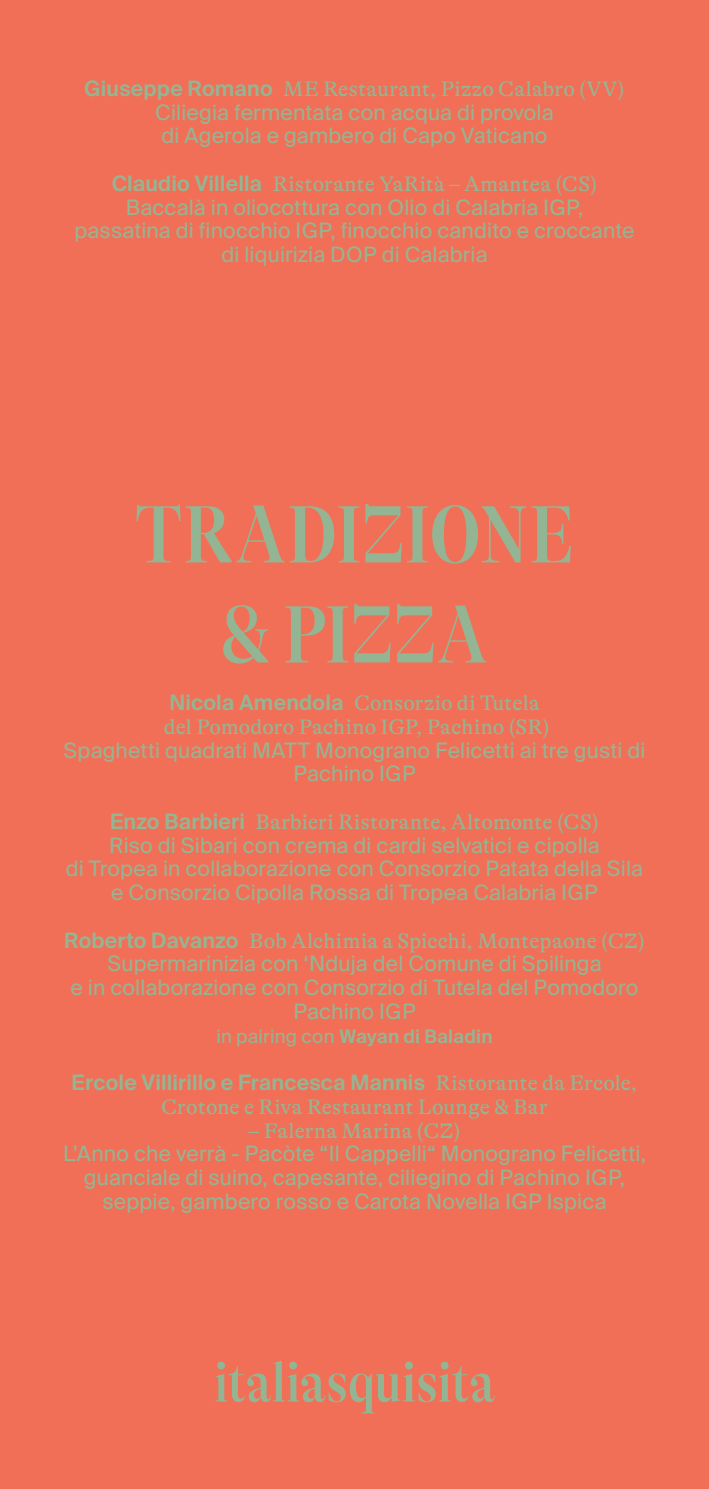
<style>
.page{position:relative;width:709px;height:1489px;background:#fff}
.page>*{position:absolute;margin:0;border:0;box-sizing:border-box;transform-origin:0 0}
.t1{font:500 condensed 82.5px/100px "GT Alpina Fine";color:#94b593;text-align:center}
.t2{font:500 condensed 57.5px "GT Alpina Fine";letter-spacing:-.005em;color:#94b593}
._8_10_suisse_int_l_-_box___testo{font:21.25px/23.8px "Suisse Intl";letter-spacing:.01em;color:#94b593;text-align:center}
._8_10_suisse_int_l_-_box___testo-2{font:21.25px/23.8px "GT Alpina";letter-spacing:.01em;color:#94b593}
._8_10_suisse_int_l_-_box___testo-3{font:600 18.75px "Suisse Intl";letter-spacing:.01em;color:#94b593}
.s1{font-family:"Suisse Intl";font-weight:600}
.s2{font-weight:400}
.s3{font-family:"GT Alpina"}
</style>
<div class="page">
<div style="left:0;top:0;width:709px;height:1488px;background:#f26f57"></div>
<p class="_8_10_suisse_int_l_-_box___testo-2" style="left:84px;top:77px;width:542px"><span class="s1">Giuseppe Romano</span> ME Restaurant, Pizzo Calabro (VV)</p>
<p class="_8_10_suisse_int_l_-_box___testo" style="left:155px;top:100px;width:400px;text-align:left">Ciliegia fermentata con acqua di provola di Agerola e gambero di Capo Vaticano</p>
<p class="_8_10_suisse_int_l_-_box___testo-2" style="left:112px;top:172px;width:487px"><span class="s1">Claudio Villella</span> Ristorante YaRità – Amantea (CS)</p>
<p class="_8_10_suisse_int_l_-_box___testo" style="left:74px;top:195px;width:561px">Baccalà in oliocottura con Olio di Calabria IGP,<br>passatina di finocchio IGP, finocchio candito e croccante di liquirizia DOP di Calabria</p>
<p class="t1" style="left:135px;top:485px;width:440px">TRADIZIONE &amp; PIZZA</p>
<p class="_8_10_suisse_int_l_-_box___testo-2" style="left:164px;top:691px;width:387px"><span class="s1">Nicola Amendola</span> Consorzio di Tutela del Pomodoro Pachino IGP, Pachino (SR)</p>
<p class="_8_10_suisse_int_l_-_box___testo" style="left:64px;top:738px;width:583px">Spaghetti quadrati MATT Monograno Felicetti ai tre gusti di<br>Pachino IGP</p>
<p class="_8_10_suisse_int_l_-_box___testo-2" style="left:110px;top:810px;width:490px"><span class="s1">Enzo Barbieri</span> Barbieri Ristorante, Altomonte (CS)</p>
<p class="_8_10_suisse_int_l_-_box___testo" style="left:66px;top:833px;width:578px">Riso di Sibari con crema di cardi selvatici e cipolla<br>di Tropea in collaborazione con Consorzio Patata della Sila e Consorzio Cipolla Rossa di Tropea Calabria IGP</p>
<p class="_8_10_suisse_int_l_-_box___testo-2" style="left:64px;top:928px;width:582px"><span class="s1">Roberto Davanzo</span> Bob Alchimia a Spicchi, Montepaone (CZ)</p>
<p class="_8_10_suisse_int_l_-_box___testo" style="left:71px;top:952px;width:569px">Supermarinizia con ‘Nduja del Comune di Spilinga<br>e in collaborazione con Consorzio di Tutela del Pomodoro<br>Pachino IGP</p>
<p class="_8_10_suisse_int_l_-_box___testo-3" style="left:216px;top:1025px;width:278px"><span class="s2">in pairing con</span> Wayan di Baladin</p>
<p class="_8_10_suisse_int_l_-_box___testo-2" style="left:72px;top:1071px;width:567px;text-align:center"><span class="s1">Ercole Villirillo e Francesca Mannis</span> Ristorante da Ercole,<br>Crotone e Riva Restaurant Lounge &amp; Bar</p>
<p class="_8_10_suisse_int_l_-_box___testo" style="left:63px;top:1118px;width:584px"><span class="s3">– Falerna Marina (CZ)<br></span>L’Anno che verrà - Pacòte “Il Cappelli“ Monograno Felicetti, guanciale di suino, capesante, ciliegino di Pachino IGP, seppie, gambero rosso e Carota Novella IGP Ispica</p>
<p class="t2" style="left:214px;top:1349px;width:282px">italiasquisita</p>
</div>
